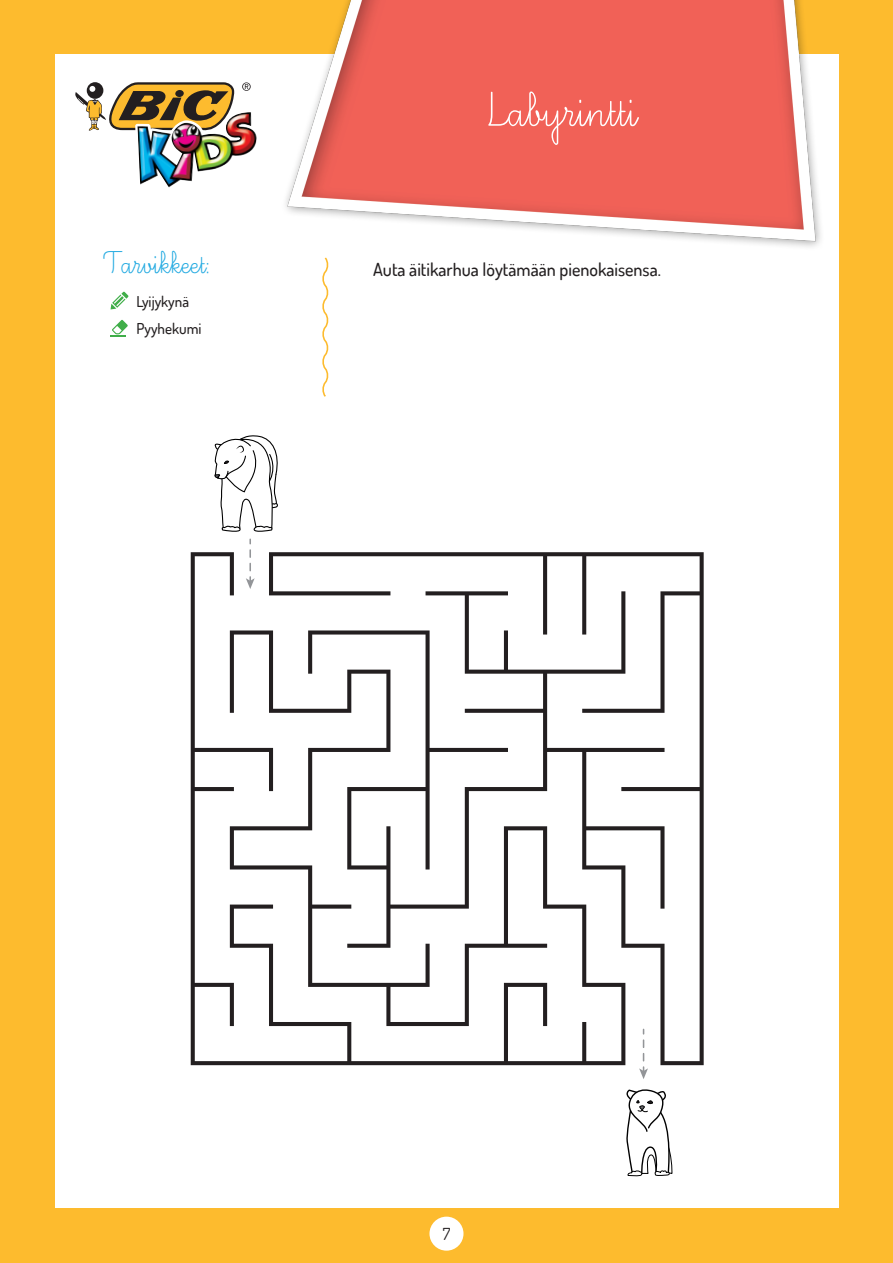
<style>
.page{position:relative;width:893px;height:1263px;background:#fdbb2e}
.page>*{position:absolute;margin:0;border:0;box-sizing:border-box;transform-origin:0 0}
.t1{font:60px "Ecriture A Romain Orne";color:#fff}
.t2{font:39px "Ecriture A Romain Orne";color:#24aae1}
.t3{font:500 18px "Dosis";color:#231f20}
.t4{font:16.5px "Dosis";color:#231f20}
.t5{font:500 15px "Dosis";color:#231f20}
</style>
<div class="page">
<div style="left:55px;top:55px;width:783px;height:1153px;background:#fff"></div>
<div style="left:429px;top:1216px;width:34px;height:35px;background:#fff;border-radius:50%"></div>
<img style="left:282px;top:0;width:543px;height:247px">
<svg style="left:75px;top:82px;width:176px;height:53px"></svg>
<img style="left:138px;top:112px;width:119px;height:76px">
<svg style="left:322px;top:257px;width:7px;height:140px"></svg>
<svg style="left:191px;top:552px;width:513px;height:513px"></svg>
<svg style="left:246px;top:550px;width:9px;height:39px"></svg>
<svg style="left:639px;top:1040px;width:9px;height:39px"></svg>
<svg style="left:214px;top:435px;width:64px;height:97px"></svg>
<svg style="left:626px;top:1089px;width:47px;height:88px"></svg>
<svg style="left:111px;top:292px;width:18px;height:17px"></svg>
<svg style="left:110px;top:320px;width:18px;height:17px"></svg>
<h2 class="t2" style="left:105px;top:244px;width:107px">Tarvikkeet:</h2>
<p class="t5" style="left:136px;top:292px;width:54px">Lyijykynä</p>
<p class="t5" style="left:136px;top:319px;width:67px">Pyyhekumi</p>
<p class="t1" style="left:486px;top:81px;width:151px">Labyrintti</p>
<p class="t3" style="left:373px;top:258px;width:289px">Auta äitikarhua löytämään pienokaisensa.</p>
<p class="t4" style="left:443px;top:1223px;width:9px">7</p>
</div>
